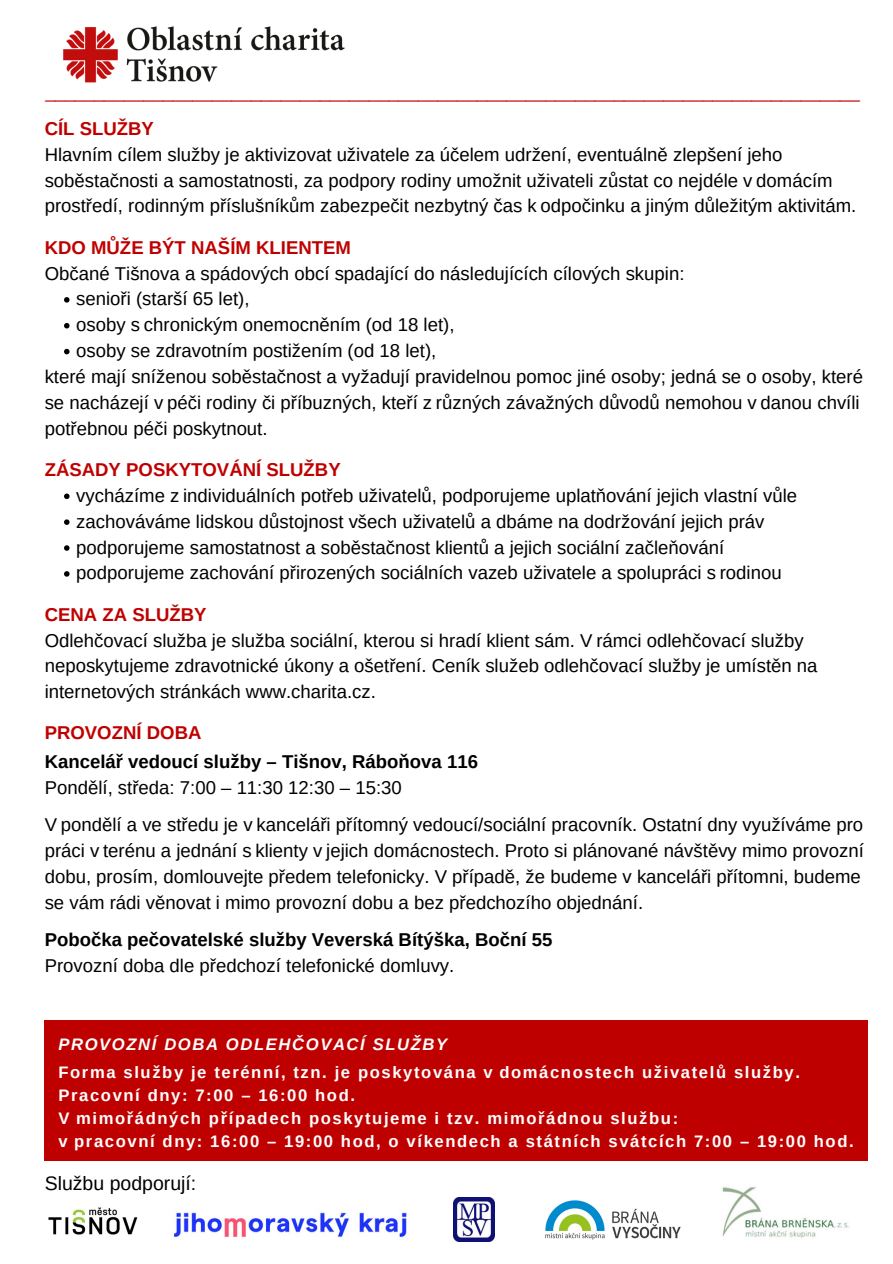
<style>
.page{position:relative;width:893px;height:1264px;background:#fff}
.page>*{position:absolute;margin:0;border:0;box-sizing:border-box;transform-origin:0 0}
.t1{font:19.5px "Arimo";color:#000}
.t2{font:18.6px/25.8px "Arimo";color:#000}
.t3{font:700 18.6px "Arimo";color:#000}
.t4{font:700 18.6px "Arimo";color:#bf0000}
.t5{font:17.7px "Arimo";color:#bf0000}
.t6{font:700 16.65px/23.1px "Arimo";letter-spacing:.095em;color:#fff}
.t7{font:italic 700 16.65px "Arimo";letter-spacing:.095em;color:#fff}
</style>
<div class="page">
<svg style="left:64px;top:297px;width:6px;height:5px"></svg>
<svg style="left:64px;top:323px;width:6px;height:5px"></svg>
<svg style="left:64px;top:349px;width:6px;height:5px"></svg>
<svg style="left:64px;top:493px;width:6px;height:6px"></svg>
<svg style="left:64px;top:519px;width:6px;height:6px"></svg>
<svg style="left:64px;top:545px;width:6px;height:6px"></svg>
<svg style="left:64px;top:571px;width:6px;height:5px"></svg>
<div style="left:45px;top:1020px;width:822px;height:140px;background:#bf0000"></div>
<img style="left:63px;top:26px;width:282px;height:57px">
<img style="left:48px;top:1207px;width:90px;height:28px">
<img style="left:174px;top:1212px;width:233px;height:25px">
<img style="left:453px;top:1197px;width:41px;height:44px">
<img style="left:545px;top:1200px;width:136px;height:39px">
<img style="left:722px;top:1187px;width:127px;height:51px">
<p class="t5" style="left:45px;top:82px;width:815px">___________________________________________________________________________________</p>
<p class="t4" style="left:45px;top:118px;width:111px">CÍL SLUŽBY</p>
<p class="t2" style="left:45px;top:141px;width:813px">Hlavním cílem služby je aktivizovat uživatele za účelem udržení, eventuálně zlepšení jeho soběstačnosti a samostatnosti, za podpory rodiny umožnit uživateli zůstat co nejdéle v domácím prostředí, rodinným příslušníkům zabezpečit nezbytný čas k odpočinku a jiným důležitým aktivitám.</p>
<p class="t4" style="left:45px;top:237px;width:308px">KDO MŮŽE BÝT NAŠÍM KLIENTEM</p>
<p class="t2" style="left:45px;top:260px;width:641px">Občané Tišnova a spádových obcí spadající do následujících cílových skupin:</p>
<p class="t2" style="left:76px;top:286px;width:380px">senioři (starší 65 let),<br>osoby s chronickým onemocněním (od 18 let), osoby se zdravotním postižením (od 18 let),</p>
<p class="t2" style="left:45px;top:363px;width:819px">které mají sníženou soběstačnost a vyžadují pravidelnou pomoc jiné osoby; jedná se o osoby, které se nacházejí v péči rodiny či příbuzných, kteří z různých závažných důvodů nemohou v danou chvíli potřebnou péči poskytnout.</p>
<p class="t4" style="left:45px;top:459px;width:297px">ZÁSADY POSKYTOVÁNÍ SLUŽBY</p>
<p class="t2" style="left:76px;top:482px;width:722px">vycházíme z individuálních potřeb uživatelů, podporujeme uplatňování jejich vlastní vůle zachováváme lidskou důstojnost všech uživatelů a dbáme na dodržování jejich práv podporujeme samostatnost a soběstačnost klientů a jejich sociální začleňování podporujeme zachování přirozených sociálních vazeb uživatele a spolupráci s rodinou</p>
<p class="t4" style="left:45px;top:604px;width:163px">CENA ZA SLUŽBY</p>
<p class="t2" style="left:45px;top:627px;width:774px">Odlehčovací služba je služba sociální, kterou si hradí klient sám. V rámci odlehčovací služby neposkytujeme zdravotnické úkony a ošetření. Ceník služeb odlehčovací služby je umístěn na internetových stránkách www.charita.cz.</p>
<p class="t4" style="left:45px;top:722px;width:158px">PROVOZNÍ DOBA</p>
<p class="t3" style="left:45px;top:751px;width:435px">Kancelář vedoucí služby – Tišnov, Ráboňova 116</p>
<p class="t2" style="left:45px;top:769px;width:819px;line-height:37px">Pondělí, středa: 7:00 – 11:30 12:30 – 15:30<br>V pondělí a ve středu je v kanceláři přítomný vedoucí/sociální pracovník. Ostatní dny využíváme pro</p>
<p class="t2" style="left:45px;top:837px;width:820px">práci v terénu a jednání s klienty v jejich domácnostech. Proto si plánované návštěvy mimo provozní dobu, prosím, domlouvejte předem telefonicky. V případě, že budeme v kanceláři přítomni, budeme se vám rádi věnovat i mimo provozní dobu a bez předchozího objednání.</p>
<p class="t3" style="left:45px;top:928px;width:509px">Pobočka pečovatelské služby Veverská Bítýška, Boční 55</p>
<p class="t2" style="left:45px;top:952px;width:411px">Provozní doba dle předchozí telefonické domluvy.</p>
<p class="t7" style="left:58px;top:1035px;width:390px">PROVOZNÍ DOBA ODLEHČOVACÍ SLUŽBY</p>
<p class="t6" style="left:58px;top:1060px;width:796px">Forma služby je terénní, tzn. je poskytována v domácnostech uživatelů služby.<br>Pracovní dny: 7:00 – 16:00 hod.<br>V mimořádných případech poskytujeme i tzv. mimořádnou službu:<br>v pracovní dny: 16:00 – 19:00 hod, o víkendech a státních svátcích 7:00 – 19:00 hod.</p>
<p class="t1" style="left:45px;top:1172px;width:153px">Službu podporují:</p>
</div>
